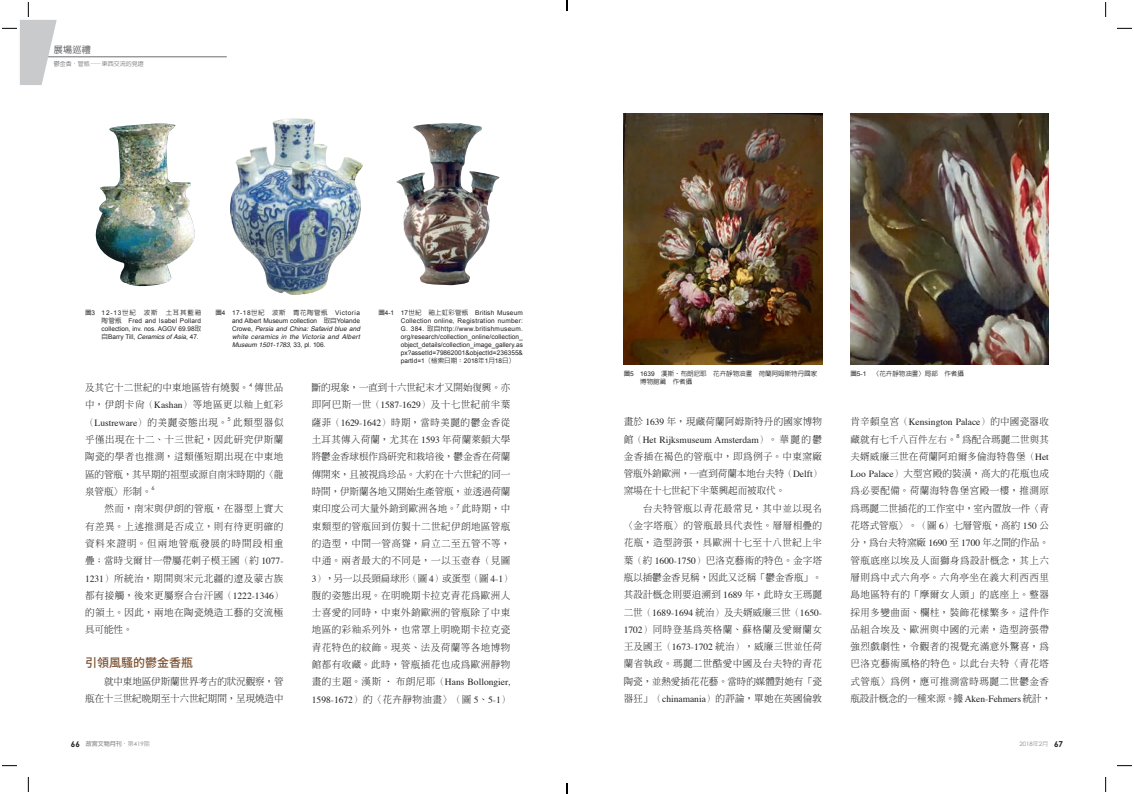
<style>
.page{position:relative;width:1134px;height:794px;background:#fff}
.page>*{position:absolute;margin:0;border:0;box-sizing:border-box;transform-origin:0 0}
.t1{font:500 12px "Noto Sans CJ Ktc";color:#7a4f2e}
.t2{font:300 9.5px/17.3px "AR Ming B5";letter-spacing:.05em;color:#231f20;text-align:justify}
.t3{font:300 9.5px/17.3px "AR Ming B5";letter-spacing:.025em;color:#231f20}
.t4{font:9.5px "Times";color:#231f20}
.t5{font:300 9.5px/17.3px "AR Ming B5";letter-spacing:-.005em;color:#231f20}
.t6{font:300 9.5px "AR Ming B5";letter-spacing:.02em;color:#231f20}
.t7{font:700 9px "AR Hei B5";color:#6c6d70}
.t8{font:6.5px/8px "Arial";color:#231f20;text-align:justify}
.t9{font:italic 6.5px/8px "Helvetica";letter-spacing:.035em;color:#231f20;text-align:justify}
.t10{font:500 6.5px/8px "AR Hei B5";color:#231f20}
.t11{font:500 6.5px "AR Hei B5";letter-spacing:.12em;color:#231f20}
.t12{font:300 6px "AR Hei B5";color:#57585a}
.t13{font:700 6px "AR Hei B5";color:#808285}
.t14{font:6px "Century Gothic";color:#808285}
.t15{font:5.5px "Century Gothic";color:#231f20}
.s1{font-family:"Arial";font-weight:400}
.s2{font-family:"AR Hei B5";font-weight:500}
.s3{font-family:"Helvetica";font-style:italic}
.s4{font-family:"Arial";font-style:normal}
.s5{font-family:"Times";font-weight:400}
.s6{font-family:"AR Ming B5";font-weight:300}
.s7{font-family:"Century Gothic";font-size:8px;color:#231f20}
.s8{font-weight:300}
.s9{font-family:"Century Gothic";font-weight:400}
.s10{font-family:"AR Hei B5";font-weight:300}
.s11{font-weight:700;font-size:8px;color:#231f20}
</style>
<div class="page">
<hr style="left:48px;top:57px;width:179px;height:1px;background:#6c6d70">
<img style="left:95px;top:123px;width:100px;height:164px">
<img style="left:396px;top:123px;width:104px;height:162px">
<img style="left:230px;top:118px;width:133px;height:177px">
<img style="left:850px;top:113px;width:199px;height:251px">
<img style="left:624px;top:113px;width:198px;height:251px">
<svg style="left:1117px;top:28px;width:15px;height:1px"></svg>
<svg style="left:2px;top:765px;width:15px;height:1px"></svg>
<svg style="left:1117px;top:765px;width:15px;height:1px"></svg>
<svg style="left:2px;top:2px;width:55px;height:83px"></svg>
<svg style="left:28px;top:777px;width:1px;height:15px"></svg>
<svg style="left:1105px;top:2px;width:1px;height:15px"></svg>
<svg style="left:1105px;top:777px;width:1px;height:15px"></svg>
<svg style="left:566px;top:0;width:2px;height:11px"></svg>
<svg style="left:566px;top:783px;width:2px;height:11px"></svg>
<p class="t7" style="left:54px;top:45px;width:38px">展場巡禮</p>
<p class="t12" style="left:54px;top:61px;width:92px">鬱金香．管瓶—東西交流的見證</p>
<p class="t11" style="left:85px;top:309px;width:118px">圖<span class="s1">3 12-13</span>世紀　波斯　土耳其藍釉</p>
<p class="t8" style="left:102px;top:316px;width:101px"><span class="s2">陶管瓶　</span>Fred and Isabel Pollard collection, inv. nos. AGGV 69.98<span class="s2">取自</span>Barry Till, <span class="s3">Ceramics of Asia</span>, 47.</p>
<p class="t8" style="left:215px;top:308px;width:146px;text-align:right"><span class="s2">圖</span>4 17-18<span class="s2">世紀　波斯　青花陶管瓶　</span>Victoria and Albert Museum collection<span class="s2">　取自</span>Yolande</p>
<p class="t9" style="left:232px;top:324px;width:129px"><span class="s4">Crowe,</span> Persia and China: Safavid blue and white ceramics in the Victoria and Albert Museum 1501-1783<span class="s4">, 33, pl. 106.</span></p>
<p class="t8" style="left:401px;top:308px;width:124px;text-indent:-22px"><span class="s2">圖</span>4-1 17<span class="s2">世紀　釉上虹彩管瓶　</span>British Museum Collection online, Registration number:<br>G. 384. <span class="s2">取自</span>http://www.britishmuseum. org/research/collection_online/collection_ object_details/collection_image_gallery.as px?assetId=79862001&amp;objectId=236355&amp; partId=1<span class="s2">（檢索日期：</span>2018<span class="s2">年</span>1<span class="s2">月</span>18<span class="s2">日）</span></p>
<p class="t6" style="left:85px;top:383px;width:166px">及其它十二世紀的中東地區皆有燒製。</p>
<p class="t15" style="left:249px;top:381px;width:5px">4</p>
<p class="t2" style="left:85px;top:379px;width:200px;text-indent:170px">傳世品中，伊朗卡尚（<span class="s5">Kashan</span>）等地區更以釉上虹彩（<span class="s5">Lustreware</span>）的美麗姿態出現。</p>
<p class="t15" style="left:228px;top:416px;width:5px">5</p>
<p class="t2" style="left:85px;top:413px;width:200px;text-indent:148px">此類型器似乎僅出現在十二、十三世紀，因此研究伊斯蘭陶瓷的學者也推測，這類僅短期出現在中東地區的管瓶，其早期的祖型或源自南宋時期的〈龍泉管瓶〉形制。</p>
<p class="t15" style="left:152px;top:485px;width:5px">6</p>
<p class="t2" style="left:85px;top:500px;width:200px">　　然而，南宋與伊朗的管瓶，在器型上實大有差異。上述推測是否成立，則有待更明確的資料來證明。但兩地管瓶發展的時間段相重疊；當時戈爾甘一帶屬花剌子模王國（約 <span class="s5">1077- 1231</span>）所統治，期間與宋元北疆的遼及蒙古族都有接觸，後來更屬察合台汗國（<span class="s5">1222-1346</span>）的領土。因此，兩地在陶瓷燒造工藝的交流極具可能性。</p>
<p class="t1" style="left:85px;top:656px;width:109px">引領風騷的鬱金香瓶</p>
<p class="t5" style="left:85px;top:673px;width:200px">　　就中東地區伊斯蘭世界考古的狀況觀察，管瓶在十三世紀晚期至十六世紀期間，呈現燒造中</p>
<p class="t2" style="left:312px;top:379px;width:200px">斷的現象，一直到十六世紀末才又開始復興。亦即阿巴斯一世（<span class="s5">1587-1629</span>）及十七世紀前半葉薩菲（<span class="s5">1629-1642</span>）時期，當時美麗的鬱金香從土耳其傳入荷蘭，尤其在 <span class="s5">1593</span> 年荷蘭萊頓大學將鬱金香球根作為研究和栽培後，鬱金香在荷蘭傳開來，且被視為珍品。大約在十六世紀的同一時間，伊斯蘭各地又開始生產管瓶，並透過荷蘭東印度公司大量外銷到歐洲各地。</p>
<p class="t15" style="left:456px;top:502px;width:5px">7</p>
<p class="t2" style="left:312px;top:500px;width:202px;text-align:left;text-indent:150px">此時期，中東類型的管瓶回到仿製十二世紀伊朗地區管瓶的造型，中間一管高聳，肩立二至五管不等，中通。兩者最大的不同是，一以玉壺春（見圖<br><span class="s5">3</span>），另一以長頸扁球形（圖 <span class="s5">4</span>）或蛋型（圖 <span class="s5">4-1</span>）腹的姿態出現。在明晚期卡拉克青花為歐洲人士喜愛的同時，中東外銷歐洲的管瓶除了中東地區的彩釉系列外，也常罩上明晚期卡拉克瓷青花特色的紋飾。現英、法及荷蘭等各地博物館都有收藏。此時，管瓶插花也成為歐洲靜物</p>
<p class="t4" style="left:312px;top:673px;width:200px"><span class="s6">畫的主題。漢斯 ‧ 布朗尼耶（</span>Hans Bollongier,</p>
<p class="t2" style="left:312px;top:690px;width:200px"><span class="s5">1598-1672</span>）的〈花卉靜物油畫〉（圖 <span class="s5">5</span>、<span class="s5">5-1</span>）</p>
<p class="t10" style="left:640px;top:369px;width:178px;text-indent:-17px">圖<span class="s1">5 1639</span>　漢斯‧布朗尼耶　花卉靜物油畫　荷蘭阿姆斯特丹國家博物館藏　作者攝</p>
<p class="t10" style="left:850px;top:369px;width:115px">圖<span class="s1">5-1</span>　〈花卉靜物油畫〉局部　作者攝</p>
<p class="t3" style="left:624px;top:413px;width:200px">畫於 <span class="s5">1639</span> 年，現藏荷蘭阿姆斯特丹的國家博物</p>
<p class="t4" style="left:624px;top:430px;width:200px"><span class="s6">館（</span>Het Rijksmuseum Amsterdam<span class="s6">）。華麗的鬱</span></p>
<p class="t3" style="left:624px;top:447px;width:200px">金香插在褐色的管瓶中，即為例子。中東窯廠管瓶外銷歐洲，一直到荷蘭本地台夫特（<span class="s5">Delft</span>）窯場在十七世紀下半葉興起而被取代。<br>　　台夫特管瓶以青花最常見，其中並以現名〈金字塔瓶〉的管瓶最具代表性。層層相疊的花瓶，造型誇張，具歐洲十七至十八世紀上半葉（約 <span class="s5">1600-1750</span>）巴洛克藝術的特色。金字塔瓶以插鬱金香見稱，因此又泛稱「鬱金香瓶」。其設計概念則要追溯到 <span class="s5">1689</span> 年，此時女王瑪麗二世（<span class="s5">1689-1694</span> 統治）及夫婿威廉三世（<span class="s5">1650-<br>1702</span>）同時登基為英格蘭、蘇格蘭及愛爾蘭女王及國王（<span class="s5">1673-1702</span> 統治），威廉三世並任荷蘭省執政。瑪麗二世酷愛中國及台夫特的青花陶瓷，並熱愛插花花藝。當時的媒體對她有「瓷器狂」（<span class="s5">chinamania</span>）的評論，單她在英國倫敦</p>
<p class="t4" style="left:850px;top:413px;width:200px"><span class="s6">肯辛頓皇宮（</span>Kensington Palace<span class="s6">）的中國瓷器收</span></p>
<p class="t6" style="left:850px;top:434px;width:108px">藏就有七千八百件左右。</p>
<p class="t15" style="left:956px;top:432px;width:5px">8</p>
<p class="t2" style="left:850px;top:430px;width:202px;text-align:left;text-indent:112px">為配合瑪麗二世與其夫婿威廉三世在荷蘭阿珀爾多倫海特魯堡（<span class="s5">Het<br>Loo Palace</span>）大型宮殿的裝潢，高大的花瓶也成為必要配備。荷蘭海特魯堡宮殿一樓，推測原為瑪麗二世插花的工作室中，室內置放一件〈青花塔式管瓶〉。（圖 <span class="s5">6</span>）七層管瓶，高約 <span class="s5">150</span> 公分，為台夫特窯廠 <span class="s5">1690</span> 至 <span class="s5">1700</span> 年之間的作品。管瓶底座以埃及人面獅身為設計概念，其上六層則為中式六角亭。六角亭坐在義大利西西里島地區特有的「摩爾女人頭」的底座上。整器採用多變曲面、欄柱，裝飾花樣繁多。這件作品組合埃及、歐洲與中國的元素，造型誇張帶強烈戲劇性，令觀者的視覺充滿意外驚喜，為巴洛克藝術風格的特色。以此台夫特〈青花塔式管瓶〉為例，應可推測當時瑪麗二世鬱金香瓶設計概念的一種來源。據 <span class="s5">Aken-Fehmers</span> 統計，</p>
<p class="t13" style="left:71px;top:741px;width:80px"><span class="s7">66</span> 故宮文物月刊·<span class="s8">第</span><span class="s9">419</span><span class="s8">期</span></p>
<p class="t14" style="left:1019px;top:740px;width:45px">2018<span class="s10">年</span>2<span class="s10">月</span> <span class="s11">67</span></p>
</div>
